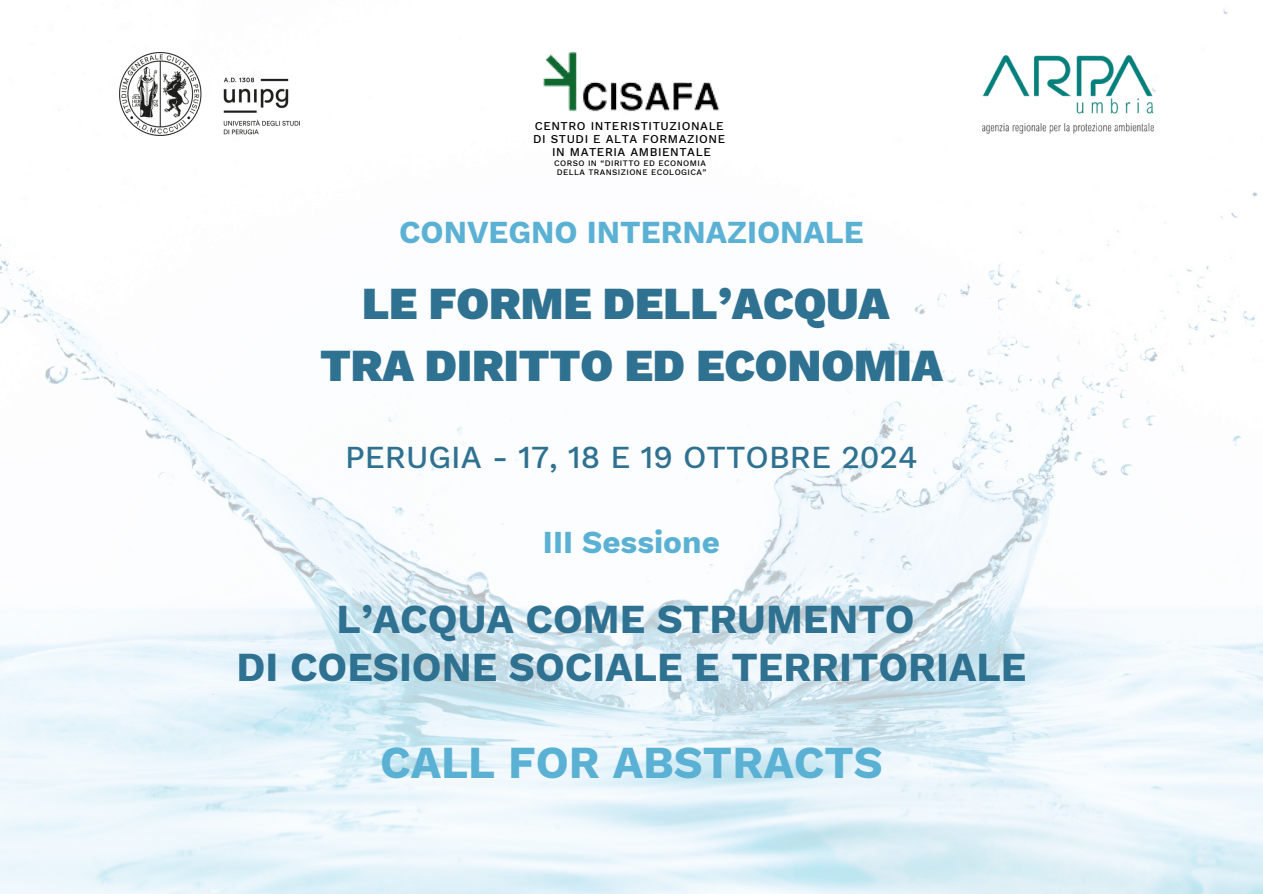
<style>
.page{position:relative;width:1263px;height:894px;background:#fff}
.page>*{position:absolute;margin:0;border:0;box-sizing:border-box;transform-origin:0 0}
.t1{font:900 45px/61.8px "Work Sans";color:#2f7190;text-align:center}
.t2{font:700 45px "Work Sans";color:#5bb1d4}
.t3{font:700 40.5px/48.3px "Work Sans";color:#2f7190;text-align:center}
.t4{font:700 31.5px "Work Sans";color:#5bb1d4}
.t5{font:500 31.5px "Work Sans";color:#2f7190}
.t6{font:500 11.7px "Work Sans";letter-spacing:.05em;color:#000}
.t7{font:500 8.25px "Work Sans";letter-spacing:.05em;color:#000}
</style>
<div class="page">
<img style="left:0;top:9px;width:1263px;height:884px">
<img style="left:534px;top:32px;width:195px;height:98px">
<img style="left:982px;top:55px;width:171px;height:78px">
<img style="left:120px;top:53px;width:180px;height:82px">
<p class="t6" style="left:535px;top:119px;width:191px">CENTRO INTERISTITUZIONALE</p>
<p class="t6" style="left:533px;top:132px;width:194px">DI STUDI E ALTA FORMAZIONE</p>
<p class="t6" style="left:552px;top:145px;width:160px">IN MATERIA AMBIENTALE</p>
<p class="t7" style="left:554px;top:158px;width:153px">CORSO IN “DIRITTO ED ECONOMIA</p>
<p class="t7" style="left:557px;top:167px;width:151px">DELLA TRANSIZIONE ECOLOGICA”</p>
<p class="t4" style="left:399px;top:213px;width:466px">CONVEGNO INTERNAZIONALE</p>
<h3 class="t1" style="left:320px;top:273px;width:624px">LE FORME DELL’ACQUA<br>TRA DIRITTO ED ECONOMIA</h3>
<h1 class="t5" style="left:345px;top:438px;width:574px">PERUGIA - 17, 18 E 19 OTTOBRE 2024</h1>
<h3 class="t4" style="left:543px;top:523px;width:178px">III Sessione</h3>
<h4 class="t3" style="left:236px;top:594px;width:791px">L’ACQUA COME STRUMENTO<br>DI COESIONE SOCIALE E TERRITORIALE</h4>
<h2 class="t2" style="left:380px;top:736px;width:504px">CALL FOR ABSTRACTS</h2>
</div>
